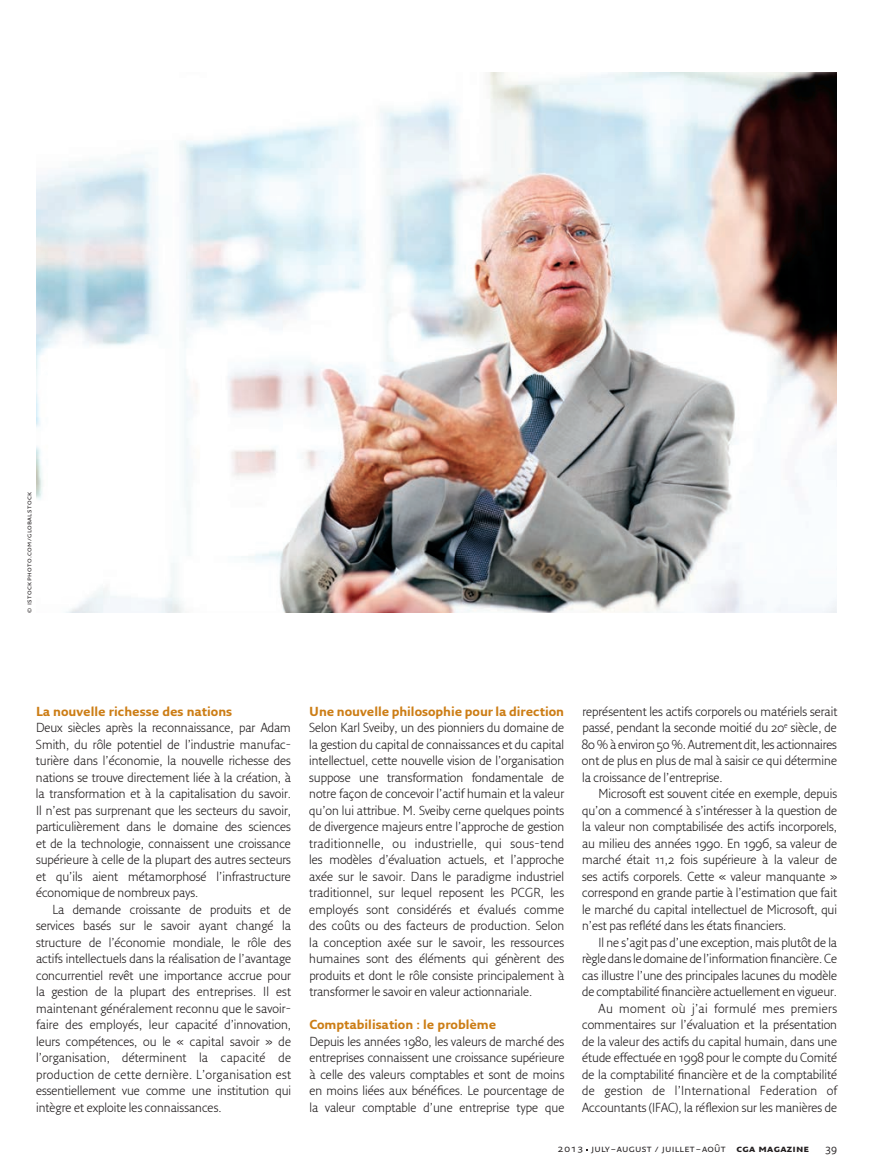
<style>
.page{position:relative;width:891px;height:1175px;background:#fff}
.page>*{position:absolute;margin:0;border:0;box-sizing:border-box;transform-origin:0 0}
.t1{font:300 12.75px/16.5px "Fresco Sans";color:#231f20;text-align:justify}
.t2{font:700 12.75px "Fresco Sans";color:#cc7d15}
.t3{font:10.5px "Fresco Sans SC";letter-spacing:.025em;color:#231f20}
.t4{font:10.5px "Fresco Sans";color:#231f20}
.t5{font:7.5px "Fresco Sans SC";letter-spacing:.05em;color:#231f20}
.s1{font-weight:700}
</style>
<div class="page">
<img style="left:36px;top:72px;width:801px;height:540px">
<p class="t5" style="left:24px;top:612px;width:122px;rotate:-90deg">© istockphoto.com/globalstock</p>
<p class="t2" style="left:36px;top:703px;width:198px">La nouvelle richesse des nations</p>
<p class="t1" style="left:36px;top:719px;width:257px">Deux siècles après la recon nais sance, par Adam Smith, du rôle potentiel de l’industrie manufac&shy;t urière dans l’économie, la nouvelle richesse des nations se trouve directement liée à la création, à la transformation et à la capitalisation du savoir.<br>Il n’est pas surprenant que les secteurs du savoir, particulièrement dans le domaine des sciences et de la technologie, connaissent une croissance supérieure à celle de la plupart des autres secteurs et qu’ils aient métamorphosé l’infrastructure économique de nombreux pays.</p>
<p class="t1" style="left:36px;top:900px;width:257px;text-indent:16px">La demande croissante de produits et de services basés sur le savoir ayant changé la structure de l’économie mondiale, le rôle des actifs intellectuels dans la réalisation de l’avantage concurrentiel revêt une importance accrue pour la gestion de la plupart des entreprises. Il est maintenant généralement reconnu que le savoir&shy;faire des employés, leur capacité d’innovation, leurs compétences, ou le « capital savoir » de l’organisation, déterminent la capacité de production de cette dernière. L’organisation est essentiellement vue comme une institution qui intègre et exploite les connaissances.</p>
<p class="t2" style="left:309px;top:703px;width:256px">Une nouvelle philosophie pour la direction</p>
<p class="t1" style="left:309px;top:719px;width:257px">Selon Karl Sveiby, un des pionniers du domaine de la gestion du capital de connaissances et du capital intellectuel, cette nouvelle vision de l’organisation suppose une transformation fondamentale de notre façon de concevoir l’actif humain et la valeur qu’on lui attribue. M. Sveiby cerne quelques points de divergence majeurs entre l’approche de gestion traditionnelle, ou industrielle, qui sous-tend les modèles d’évaluation actuels, et l’approche axée sur le savoir. Dans le paradigme industriel traditionnel, sur lequel reposent les PCGR, les employés sont considérés et évalués comme des coûts ou des facteurs de production. Selon la conception axée sur le savoir, les ressources humaines sont des éléments qui génèrent des produits et dont le rôle consiste principalement à transformer le savoir en valeur actionnariale.</p>
<p class="t2" style="left:309px;top:1017px;width:188px">Comptabilisation : le problème</p>
<p class="t1" style="left:309px;top:1032px;width:257px">Depuis les années 1980, les valeurs de marché des entreprises connaissent une croissance supérieure à celle des valeurs comptables et sont de moins en moins liées aux bénéfices. Le pourcentage de la valeur comptable d’une entreprise type que</p>
<p class="t1" style="left:582px;top:702px;width:257px">représentent les actifs corporels ou matériels serait passé, pendant la seconde moitié du 20<sup>e</sup> siècle, de 80 % à environ 50%. Autrement dit, les actionnaires ont de plus en plus de mal à saisir ce qui détermine la croissance de l’entreprise.</p>
<p class="t1" style="left:582px;top:785px;width:257px;text-indent:16px">Microsoft est souvent citée en exemple, depuis qu’on a commencé à s’intéresser à la question de la valeur non comptabilisée des actifs incorporels, au milieu des années 1990. En 1996, sa valeur de marché était 11,2 fois supérieure à la valeur de ses actifs corporels. Cette « valeur manquante » correspond en grande partie à l’estimation que fait le marché du capital intellectuel de Microsoft, qui n’est pas reflété dans les états financiers.</p>
<p class="t1" style="left:582px;top:933px;width:257px;text-align:right">Il ne s’agit pas d’une exception, mais plutôt de la règle dansle domaine de l’information financière.Ce cas illustre l’une des principales lacunes du modèle de comptabilité financière actuellement en vigueur.<br>Au moment où j’ai formulé mes premiers commentaires sur l’évaluation et la présentation de la valeur des actifs du capital humain, dans une étude effectuée en 1998 pour le compte du Comité de la comptabilité financière et de la comptabilité de gestion de l’International Federation of Accountants (IFAC), la réflexion sur les manières de</p>
<p class="t3" style="left:558px;top:1142px;width:253px">2013 july –august / juillet –août <span class="s1">cga magazine</span></p>
<p class="t4" style="left:825px;top:1142px;width:13px">39</p>
</div>
